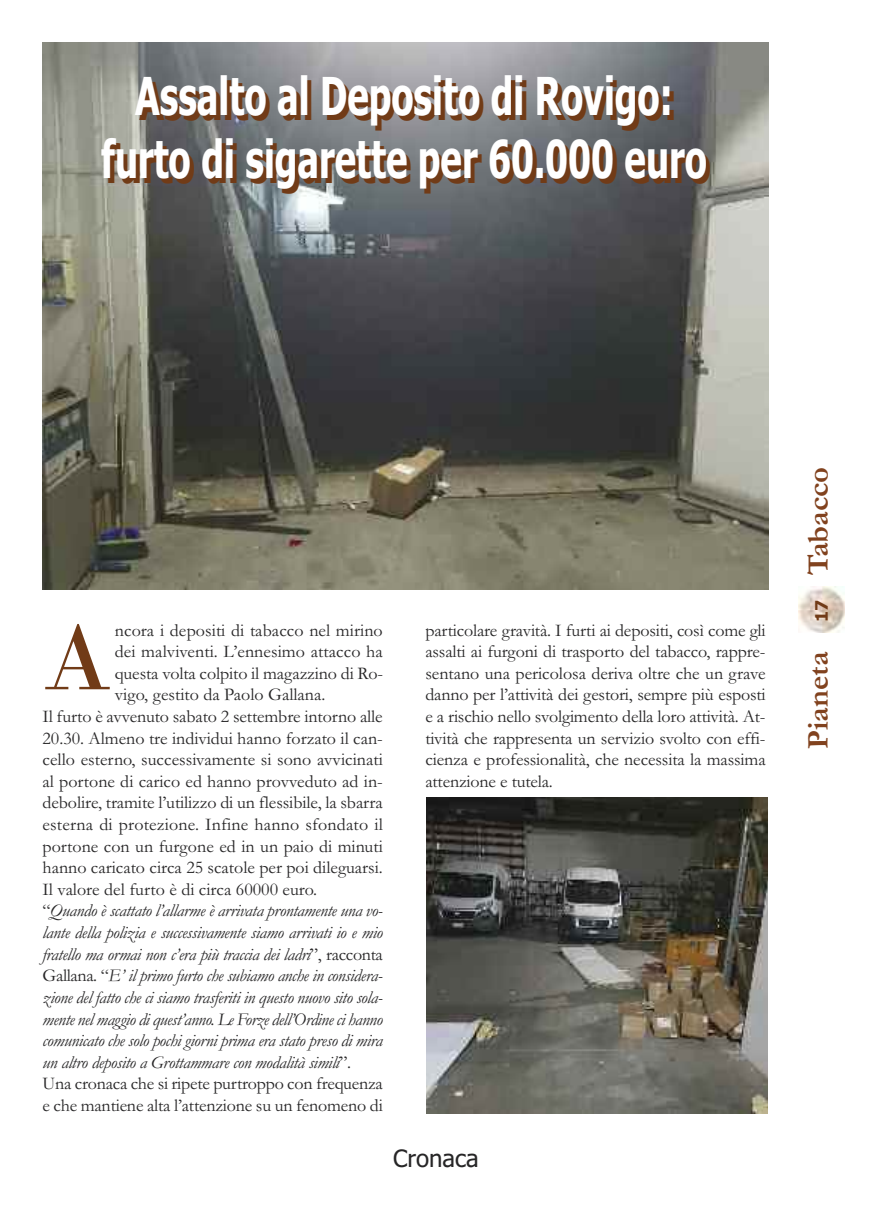
<style>
.page{position:relative;width:872px;height:1212px;background:#fff}
.page>*{position:absolute;margin:0;border:0;box-sizing:border-box;transform-origin:0 0}
.t1{font:97.5px "Bodoni";color:#713b17}
.t2{font:700 52.35px/62.8px "Tahoma";color:#fff;text-align:center;scale:.69 1}
.t3{font:700 30.6px "Garamond";color:#81421e}
.t4{font:24px "Tahoma";color:#272627}
.t5{font:18px/21.6px "Garamond";color:#272627;text-align:justify}
.t6{font:italic 18px "Garamond";letter-spacing:-.02em;color:#272627}
.t7{font:700 17.25px "Tahoma";color:#713b17}
.s1{font-style:normal}
</style>
<div class="page">
<img style="left:798px;top:586px;width:46px;height:46px">
<img style="left:43px;top:43px;width:725px;height:547px">
<img style="left:426px;top:798px;width:341px;height:315px">
<h2 class="t2" style="left:101px;top:66px;width:879px">Assalto al Deposito di Rovigo: furto di sigarette per 60.000 euro</h2>
<p class="t5" style="left:115px;top:619px;width:269px">ncora i depositi di tabacco nel mirino</p>
<p class="t5" style="left:115px;top:640px;width:269px">dei malviventi. L’ennesimo attacco ha</p>
<p class="t5" style="left:115px;top:662px;width:270px">questa volta colpito il magazzino di Ro-</p>
<p class="t5" style="left:115px;top:683px;width:212px">vigo, gestito da Paolo Gallana.</p>
<p class="t5" style="left:43px;top:705px;width:342px">Il furto è avvenuto sabato 2 settembre intorno alle</p>
<p class="t5" style="left:43px;top:727px;width:342px">20.30. Almeno tre individui hanno forzato il can-</p>
<p class="t5" style="left:43px;top:748px;width:342px">cello esterno, successivamente si sono avvicinati</p>
<p class="t5" style="left:43px;top:770px;width:342px">al portone di carico ed hanno provveduto ad in-</p>
<p class="t5" style="left:43px;top:791px;width:342px">debolire, tramite l’utilizzo di un flessibile, la sbarra</p>
<p class="t5" style="left:43px;top:813px;width:342px">esterna di protezione. Infine hanno sfondato il</p>
<p class="t5" style="left:43px;top:835px;width:342px">portone con un furgone ed in un paio di minuti</p>
<p class="t5" style="left:43px;top:856px;width:342px">hanno caricato circa 25 scatole per poi dileguarsi.</p>
<p class="t5" style="left:43px;top:878px;width:276px">Il valore del furto è di circa 60000 euro.</p>
<p class="t6" style="left:43px;top:900px;width:341px"><span class="s1">“</span>Quando è scattato l’allarme è arrivata prontamente una vo-</p>
<p class="t6" style="left:43px;top:921px;width:342px">lante della polizia e successivamente siamo arrivati io e mio</p>
<p class="t6" style="left:43px;top:943px;width:342px">fratello ma ormai non c’era più traccia dei ladri<span class="s1">”, racconta</span></p>
<p class="t6" style="left:43px;top:964px;width:341px"><span class="s1">Gallana. “</span>E’ il primo furto che subiamo anche in considera-</p>
<p class="t6" style="left:43px;top:986px;width:341px">zione del fatto che ci siamo trasferiti in questo nuovo sito sola-</p>
<p class="t6" style="left:43px;top:1008px;width:342px">mente nel maggio di quest’anno. Le Forze dell’Ordine ci hanno</p>
<p class="t6" style="left:43px;top:1029px;width:342px">comunicato che solo pochi giorni prima era stato preso di mira</p>
<p class="t6" style="left:43px;top:1051px;width:310px">un altro deposito a Grottammare con modalità simili<span class="s1">”.</span></p>
<p class="t5" style="left:43px;top:1072px;width:342px">Una cronaca che si ripete purtroppo con frequenza</p>
<p class="t5" style="left:43px;top:1094px;width:342px">e che mantiene alta l’attenzione su un fenomeno di</p>
<h1 class="t1" style="left:43px;top:599px;width:71px">A</h1>
<p class="t5" style="left:425px;top:619px;width:342px">particolare gravità. I furti ai depositi, così come gli assalti ai furgoni di trasporto del tabacco, rappre&shy;sentano una pericolosa deriva oltre che un grave danno per l’attività dei gestori, sempre più esposti e a rischio nello svolgimento della loro attività. At&shy;tività che rappresenta un servizio svolto con effi&shy;cienza e professionalità, che necessita la massima attenzione e tutela.</p>
<h3 class="t4" style="left:393px;top:1144px;width:87px">Cronaca</h3>
<h3 class="t3" style="left:799px;top:575px;width:110px;rotate:-90deg">Tabacco</h3>
<p class="t7" style="left:811px;top:622px;width:24px;rotate:-90deg">17</p>
<h3 class="t3" style="left:799px;top:749px;width:99px;rotate:-90deg">Pianeta</h3>
</div>
